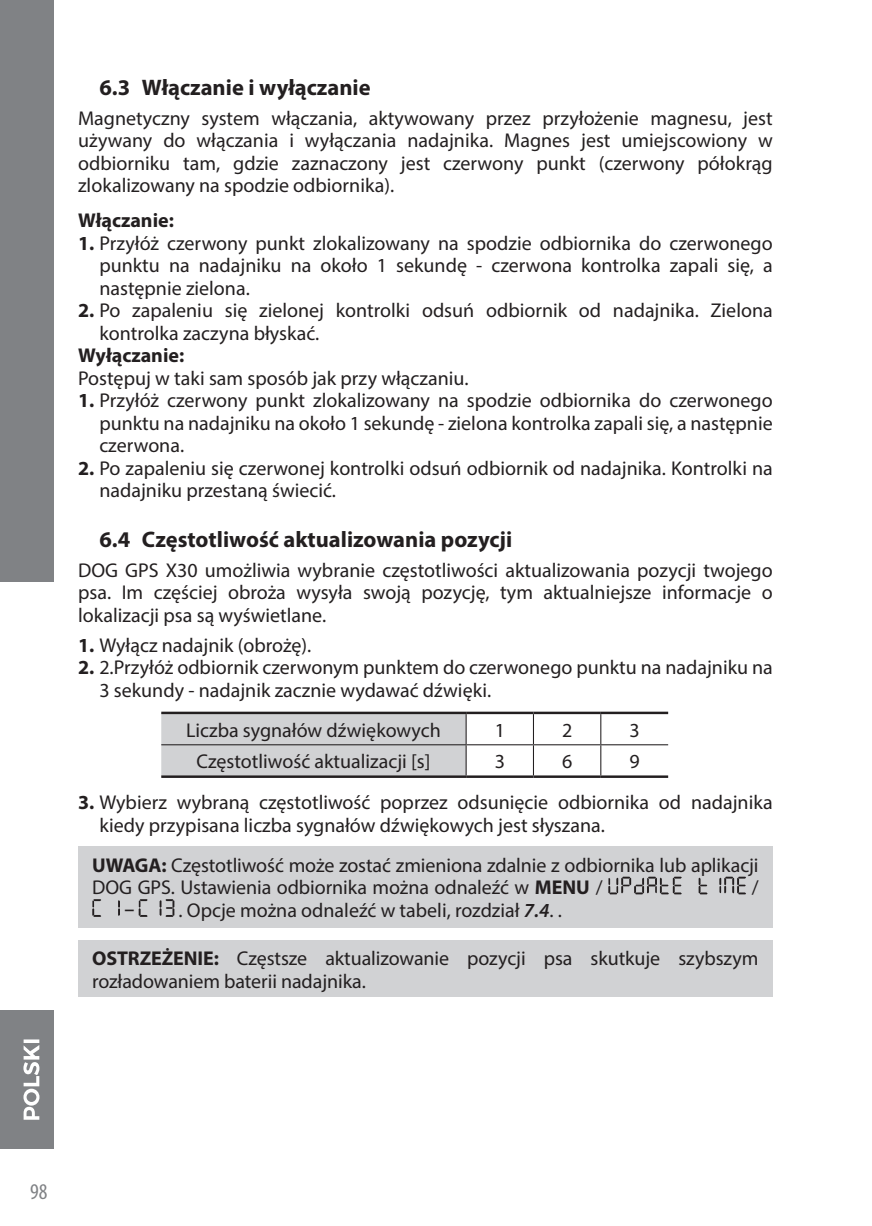
<style>
.page{position:relative;width:872px;height:1226px;background:#fff}
.page>*{position:absolute;margin:0;border:0;box-sizing:border-box;transform-origin:0 0}
.podnadpis{font:700 22.5px "Myriad Pro";color:#231f20}
.t1{font:condensed 22.5px "Myriad Pro";color:#808285}
.body_-_text{font:20px/22.5px "Myriad Pro";color:#231f20}
.text{font:20px/22.5px "Myriad Pro";color:#231f20;text-align:justify}
.UPOZORNĚNÍ{font:20px/22.5px "Myriad Pro";letter-spacing:-.005em;color:#231f20}
.body_-_text-2{font:700 20px "Myriad Pro";color:#231f20}
.text-2{font:700 20px "Myriad Pro";color:#231f20}
.s1{font-weight:700}
.s2{font-weight:600}
.s3{font-weight:600;font-style:italic}
</style>
<div class="page">
<div style="left:0;top:1011px;width:53px;height:138px;background:#808285"></div>
<svg style="left:23px;top:1039px;width:16px;height:81px"></svg>
<div style="left:0;top:0;width:53px;height:582px;background:#808285"></div>
<div style="left:78px;top:941px;width:694px;height:56px;background:#d1d2d4"></div>
<div style="left:161px;top:714px;width:304px;height:61px;background:#d1d2d4"></div>
<hr style="left:161px;top:712px;width:305px;height:2px;background:#231f20">
<hr style="left:466px;top:712px;width:67px;height:2px;background:#231f20">
<hr style="left:533px;top:712px;width:68px;height:2px;background:#231f20">
<hr style="left:601px;top:712px;width:67px;height:2px;background:#231f20">
<hr style="left:161px;top:775px;width:305px;height:3px;background:#231f20">
<hr style="left:466px;top:775px;width:67px;height:3px;background:#231f20">
<hr style="left:533px;top:775px;width:68px;height:3px;background:#231f20">
<hr style="left:601px;top:775px;width:67px;height:3px;background:#231f20">
<hr style="left:465px;top:714px;width:1px;height:30px;background:#231f20">
<hr style="left:533px;top:714px;width:1px;height:30px;background:#231f20">
<hr style="left:600px;top:714px;width:1px;height:30px;background:#231f20">
<hr style="left:161px;top:744px;width:305px;height:1px;background:#231f20">
<hr style="left:466px;top:744px;width:67px;height:1px;background:#231f20">
<hr style="left:465px;top:745px;width:1px;height:30px;background:#231f20">
<hr style="left:533px;top:744px;width:68px;height:1px;background:#231f20">
<hr style="left:533px;top:745px;width:1px;height:30px;background:#231f20">
<hr style="left:601px;top:744px;width:67px;height:1px;background:#231f20">
<hr style="left:600px;top:745px;width:1px;height:30px;background:#231f20">
<div style="left:78px;top:846px;width:695px;height:82px;background:#d1d2d4"></div>
<svg style="left:698px;top:878px;width:9px;height:16px"></svg>
<svg style="left:719px;top:877px;width:27px;height:17px"></svg>
<svg style="left:608px;top:877px;width:74px;height:17px"></svg>
<svg style="left:118px;top:900px;width:2px;height:16px"></svg>
<svg style="left:92px;top:899px;width:9px;height:18px"></svg>
<svg style="left:139px;top:899px;width:9px;height:18px"></svg>
<svg style="left:160px;top:899px;width:14px;height:18px"></svg>
<p class="podnadpis" style="left:99px;top:73px;width:273px">6.3 Włączanie i wyłączanie</p>
<p class="text" style="left:78px;top:107px;width:696px">Magnetyczny system włączania, aktywowany przez przyłożenie magnesu, jest używany do włączania i wyłączania nadajnika. Magnes jest umiejscowiony w odbiorniku tam, gdzie zaznaczony jest czerwony punkt (czerwony półokrąg zlokalizowany na spodzie odbiornika).</p>
<p class="text-2" style="left:78px;top:208px;width:97px">Włączanie:</p>
<p class="body_-_text" style="left:99px;top:232px;width:675px;text-align:justify;text-indent:-21px"><span class="s1">1.</span> Przyłóż czerwony punkt zlokalizowany na spodzie odbiornika do czerwonego punktu na nadajniku na około 1 sekundę - czerwona kontrolka zapali się, a następnie zielona.</p>
<p class="body_-_text" style="left:99px;top:299px;width:675px;text-indent:-21px"><span class="s1">2.</span> Po zapaleniu się zielonej kontrolki odsuń odbiornik od nadajnika. Zielona kontrolka zaczyna błyskać.</p>
<p class="body_-_text-2" style="left:78px;top:343px;width:108px">Wyłączanie:</p>
<p class="body_-_text" style="left:78px;top:367px;width:392px">Postępuj w taki sam sposób jak przy włączaniu.</p>
<p class="body_-_text" style="left:99px;top:389px;width:675px;text-align:justify;text-indent:-21px"><span class="s1">1.</span> Przyłóż czerwony punkt zlokalizowany na spodzie odbiornika do czerwonego punktu na nadajniku na około 1 sekundę - zielona kontrolka zapali się, a następnie czerwona.</p>
<p class="body_-_text" style="left:99px;top:457px;width:675px;text-indent:-21px"><span class="s1">2.</span> Po zapaleniu się czerwonej kontrolki odsuń odbiornik od nadajnika. Kontrolki na nadajniku przestaną świecić.</p>
<p class="podnadpis" style="left:99px;top:525px;width:414px">6.4 Częstotliwość aktualizowania pozycji</p>
<p class="body_-_text" style="left:78px;top:559px;width:696px;text-align:justify">DOG GPS X30 umożliwia wybranie częstotliwości aktualizowania pozycji twojego psa. Im częściej obroża wysyła swoją pozycję, tym aktualniejsze informacje o lokalizacji psa są wyświetlane.</p>
<p class="body_-_text" style="left:78px;top:634px;width:235px"><span class="s1">1.</span> Wyłącz nadajnik (obrożę).</p>
<p class="body_-_text" style="left:99px;top:656px;width:675px;text-indent:-21px"><span class="s1">2.</span> 2.Przyłóż odbiornik czerwonym punktem do czerwonego punktu na nadajniku na<br>3 sekundy - nadajnik zacznie wydawać dźwięki.</p>
<p class="text" style="left:186px;top:718px;width:256px">Liczba sygnałów dźwiękowych</p>
<p class="text" style="left:494px;top:718px;width:12px">1</p>
<p class="text" style="left:562px;top:718px;width:12px">2</p>
<p class="text" style="left:629px;top:718px;width:12px">3</p>
<p class="text" style="left:196px;top:750px;width:236px">Częstotliwość aktualizacji [s]</p>
<p class="text" style="left:494px;top:750px;width:12px">3</p>
<p class="text" style="left:562px;top:750px;width:12px">6</p>
<p class="text" style="left:629px;top:750px;width:12px">9</p>
<p class="body_-_text" style="left:99px;top:791px;width:675px;text-indent:-21px"><span class="s1">3.</span> Wybierz wybraną częstotliwość poprzez odsunięcie odbiornika od nadajnika kiedy przypisana liczba sygnałów dźwiękowych jest słyszana.</p>
<p class="UPOZORNĚNÍ" style="left:92px;top:854px;width:668px"><span class="s1">UWAGA:</span> Częstotliwość może zostać zmieniona zdalnie z odbiornika lub aplikacji<br>DOG GPS. Ustawienia odbiornika można odnaleźć w <span class="s1">MENU</span> /</p>
<p class="UPOZORNĚNÍ" style="left:752px;top:876px;width:8px">/</p>
<p class="UPOZORNĚNÍ" style="left:124px;top:899px;width:439px"><span class="s2">–</span> . Opcje można odnaleźć w tabeli, rozdział <span class="s3">7.4</span>. .</p>
<p class="UPOZORNĚNÍ" style="left:92px;top:947px;width:668px"><span class="s1">OSTRZEŻENIE:</span> Częstsze aktualizowanie pozycji psa skutkuje szybszym rozładowaniem baterii nadajnika.</p>
<p class="t1" style="left:30px;top:1178px;width:19px">98</p>
</div>
